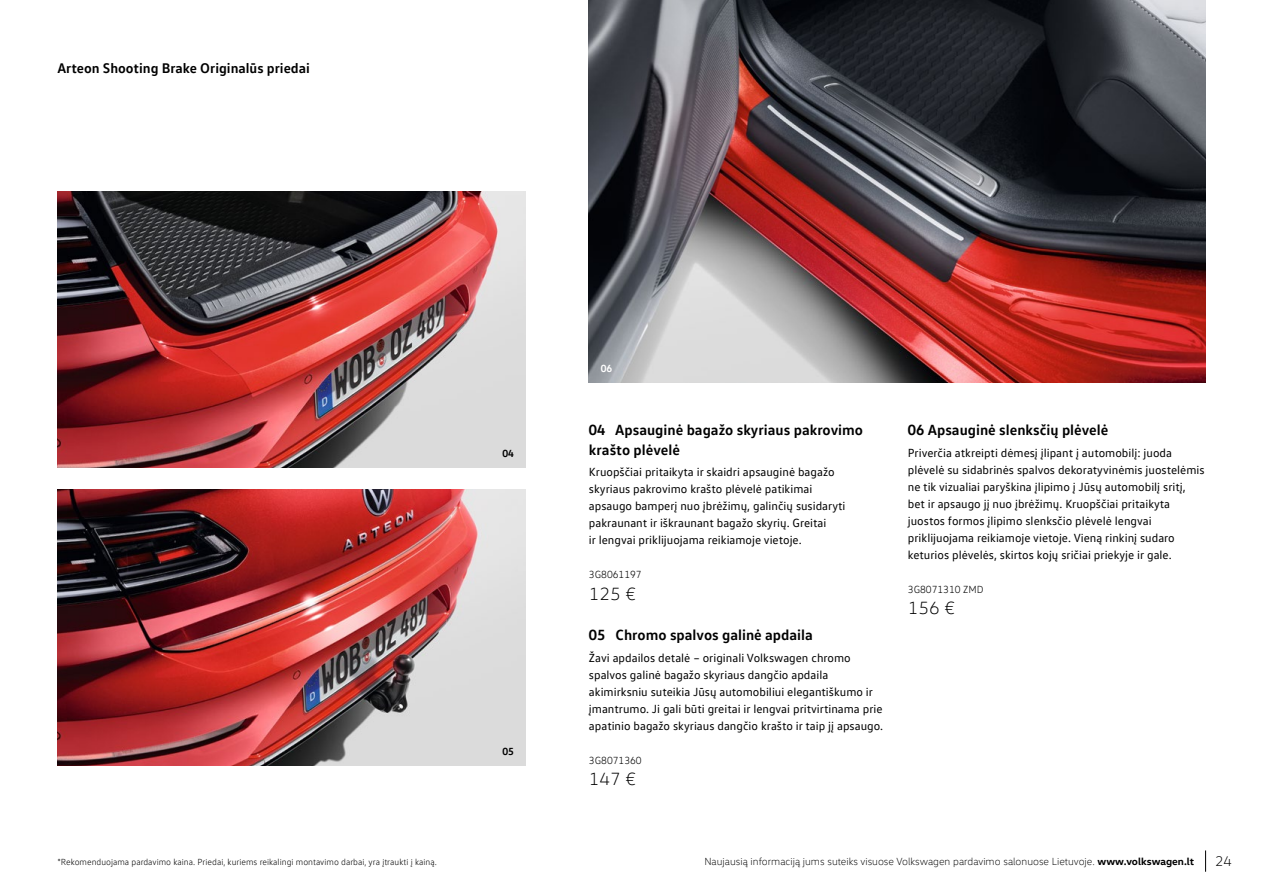
<style>
.page{position:relative;width:1263px;height:893px;background:#fff}
.page>*{position:absolute;margin:0;border:0;box-sizing:border-box;transform-origin:0 0}
.t1{font:300 18px "VW Head";color:#000}
.t2{font:700 15px/19.5px "VW Text";color:#000}
.t3{font:700 14.25px "VW Text";color:#000}
.t4{font:300 14.25px "VW Head";color:#000}
.t5{font:12px/17px "VW Text";color:#000}
.t6{font:300 10.5px "VW Head";color:#000}
.t7{font:300 10.5px "VW Text";color:#000}
.t8{font:700 10.5px "VW Text";color:#000}
.t9{font:700 10.5px "VW Text";color:#fff}
.t10{font:300 9px "VW Text";color:#000}
.s1{font-weight:700}
</style>
<div class="page">
<img style="left:57px;top:191px;width:468px;height:277px">
<img style="left:589px;top:0;width:616px;height:383px">
<img style="left:57px;top:489px;width:468px;height:276px">
<svg style="left:1205px;top:850px;width:1px;height:22px"></svg>
<p class="t3" style="left:57px;top:59px;width:254px">Arteon Shooting Brake Originalūs priedai</p>
<p class="t8" style="left:502px;top:447px;width:13px">04</p>
<p class="t8" style="left:502px;top:744px;width:13px">05</p>
<p class="t9" style="left:601px;top:362px;width:13px">06</p>
<p class="t2" style="left:589px;top:420px;width:276px">04 Apsauginė bagažo skyriaus pakrovimo krašto plėvelė</p>
<p class="t5" style="left:589px;top:463px;width:258px">Kruopščiai pritaikyta ir skaidri apsauginė bagažo skyriaus pakrovimo krašto plėvelė patikimai apsaugo bamperį nuo įbrėžimų, galinčių susidaryti pakraunant ir iškraunant bagažo skyrių. Greitai<br>ir lengvai priklijuojama reikiamoje vietoje.</p>
<p class="t7" style="left:589px;top:568px;width:54px">3G8061197</p>
<h1 class="t1" style="left:589px;top:583px;width:49px">125 €</h1>
<p class="t2" style="left:589px;top:625px;width:225px">05 Chromo spalvos galinė apdaila</p>
<p class="t5" style="left:589px;top:649px;width:296px">Žavi apdailos detalė – originali Volkswagen chromo spalvos galinė bagažo skyriaus dangčio apdaila akimirksniu suteikia Jūsų automobiliui elegantiškumo ir įmantrumo. Ji gali būti greitai ir lengvai pritvirtinama prie apatinio bagažo skyriaus dangčio krašto ir taip jį apsaugo.</p>
<p class="t7" style="left:589px;top:754px;width:54px">3G8071360</p>
<h1 class="t1" style="left:589px;top:768px;width:49px">147 €</h1>
<p class="t2" style="left:908px;top:420px;width:202px">06 Apsauginė slenksčių plėvelė</p>
<p class="t5" style="left:908px;top:444px;width:298px">Priverčia atkreipti dėmesį įlipant į automobilį: juoda plėvelė su sidabrinės spalvos dekoratyvinėmis juostelėmis ne tik vizualiai paryškina įlipimo į Jūsų automobilį sritį, bet ir apsaugo jį nuo įbrėžimų. Kruopščiai pritaikyta juostos formos įlipimo slenksčio plėvelė lengvai priklijuojama reikiamoje vietoje. Vieną rinkinį sudaro keturios plėvelės, skirtos kojų sričiai priekyje ir gale.</p>
<p class="t7" style="left:908px;top:583px;width:77px">3G8071310 ZMD</p>
<h1 class="t1" style="left:908px;top:597px;width:49px">156 €</h1>
<p class="t10" style="left:57px;top:856px;width:381px">*Rekomenduojama pardavimo kaina. Priedai, kuriems reikalingi montavimo darbai, yra įtraukti į kainą.</p>
<p class="t6" style="left:704px;top:855px;width:491px">Naujausią informaciją jums suteiks visuose Volkswagen pardavimo salonuose Lietuvoje. <span class="s1">www.volkswagen.lt</span></p>
<p class="t4" style="left:1215px;top:853px;width:18px">24</p>
</div>
